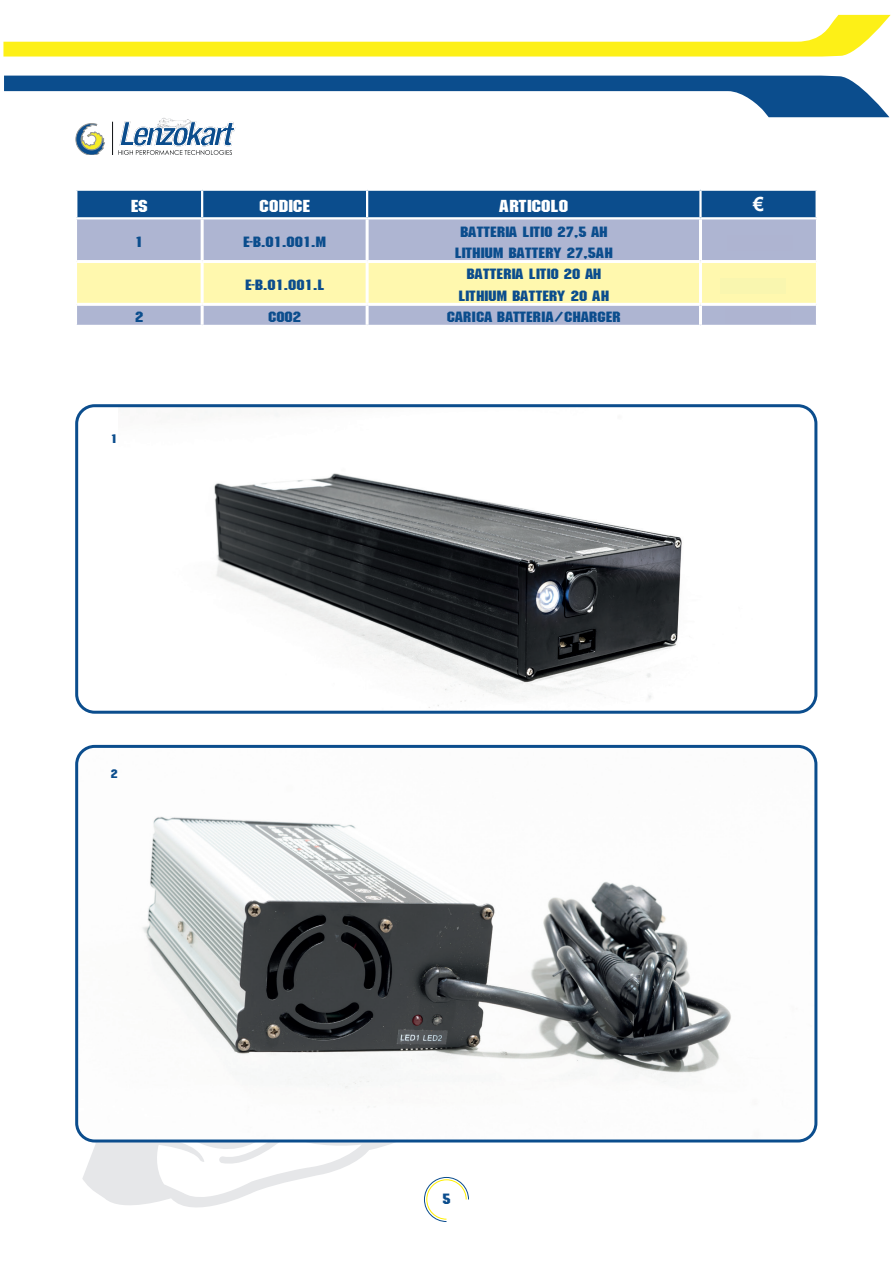
<style>
.page{position:relative;width:893px;height:1263px;background:#fff}
.page>*{position:absolute;margin:0;border:0;box-sizing:border-box;transform-origin:0 0}
.t1{font:21px "ATROX";color:#fff}
.t2{font:700 19.5px "Arial";color:#fff}
.t3{font:18px/21.6px "ATROX";color:#0b4d8d}
.t4{font:15px "ATROX";color:#0b4d8d}
</style>
<div class="page">
<svg style="left:75px;top:846px;width:743px;height:362px"></svg>
<svg style="left:3px;top:15px;width:887px;height:42px"></svg>
<svg style="left:424px;top:1176px;width:45px;height:46px"></svg>
<img style="left:77px;top:746px;width:739px;height:395px">
<div style="left:75px;top:745px;width:742px;height:397px;border:3px solid #0b4d8d;border-radius:18px"></div>
<svg style="left:4px;top:76px;width:885px;height:79px"></svg>
<div style="left:77px;top:191px;width:738px;height:26px;background:#0b4d8d"></div>
<div style="left:77px;top:219px;width:739px;height:41px;background:#aeb5d2"></div>
<svg style="left:77px;top:263px;width:739px;height:62px;background:#e5e3b9"></svg>
<hr style="left:201px;top:219px;width:3px;height:41px;background:#fff">
<hr style="left:366px;top:219px;width:3px;height:41px;background:#fff">
<hr style="left:699px;top:219px;width:3px;height:41px;background:#fff">
<hr style="left:201px;top:263px;width:3px;height:40px;background:#fff">
<hr style="left:366px;top:263px;width:3px;height:40px;background:#fff">
<hr style="left:699px;top:263px;width:3px;height:40px;background:#fff">
<hr style="left:77px;top:303px;width:125px;height:3px;background:#fff">
<hr style="left:202px;top:303px;width:165px;height:3px;background:#fff">
<hr style="left:201px;top:306px;width:3px;height:19px;background:#fff">
<hr style="left:367px;top:303px;width:333px;height:3px;background:#fff">
<hr style="left:366px;top:306px;width:3px;height:19px;background:#fff">
<hr style="left:700px;top:303px;width:116px;height:3px;background:#fff">
<hr style="left:699px;top:306px;width:3px;height:19px;background:#fff">
<hr style="left:201px;top:191px;width:2px;height:26px;background:#fff">
<hr style="left:366px;top:191px;width:2px;height:26px;background:#fff">
<hr style="left:699px;top:191px;width:3px;height:26px;background:#fff">
<img style="left:205px;top:412px;width:477px;height:296px">
<div style="left:75px;top:404px;width:742px;height:310px;border:3px solid #0b4d8d;border-radius:18px"></div>
<div style="left:725px;top:308px;width:66px;height:16px;background:#aeb4d1"></div>
<div style="left:727px;top:235px;width:66px;height:16px;background:#aeb4d1"></div>
<div style="left:720px;top:278px;width:66px;height:16px;background:#f9f6af"></div>
<p class="t1" style="left:131px;top:196px;width:19px">es</p>
<p class="t1" style="left:259px;top:196px;width:52px">codice</p>
<p class="t1" style="left:499px;top:196px;width:70px">articolo</p>
<p class="t2" style="left:753px;top:190px;width:12px">€</p>
<p class="t3" style="left:135px;top:231px;width:10px">1</p>
<p class="t3" style="left:243px;top:231px;width:85px">e-b.01.001.m</p>
<p class="t3" style="left:455px;top:221px;width:160px">batteria litio 27,5 Ah lithium battery 27,5ah</p>
<p class="t3" style="left:245px;top:274px;width:81px">e-b.01.001.l</p>
<p class="t3" style="left:458px;top:263px;width:152px;text-align:center">batteria litio 20 Ah lithium battery 20 ah</p>
<p class="t3" style="left:135px;top:306px;width:10px">2</p>
<p class="t3" style="left:268px;top:306px;width:35px">C002</p>
<p class="t3" style="left:447px;top:306px;width:175px">CARICA BATTERIA/CHARGER</p>
<p class="t4" style="left:111px;top:431px;width:8px">1</p>
<p class="t4" style="left:111px;top:766px;width:8px">2</p>
<p class="t3" style="left:442px;top:1188px;width:10px">5</p>
</div>
